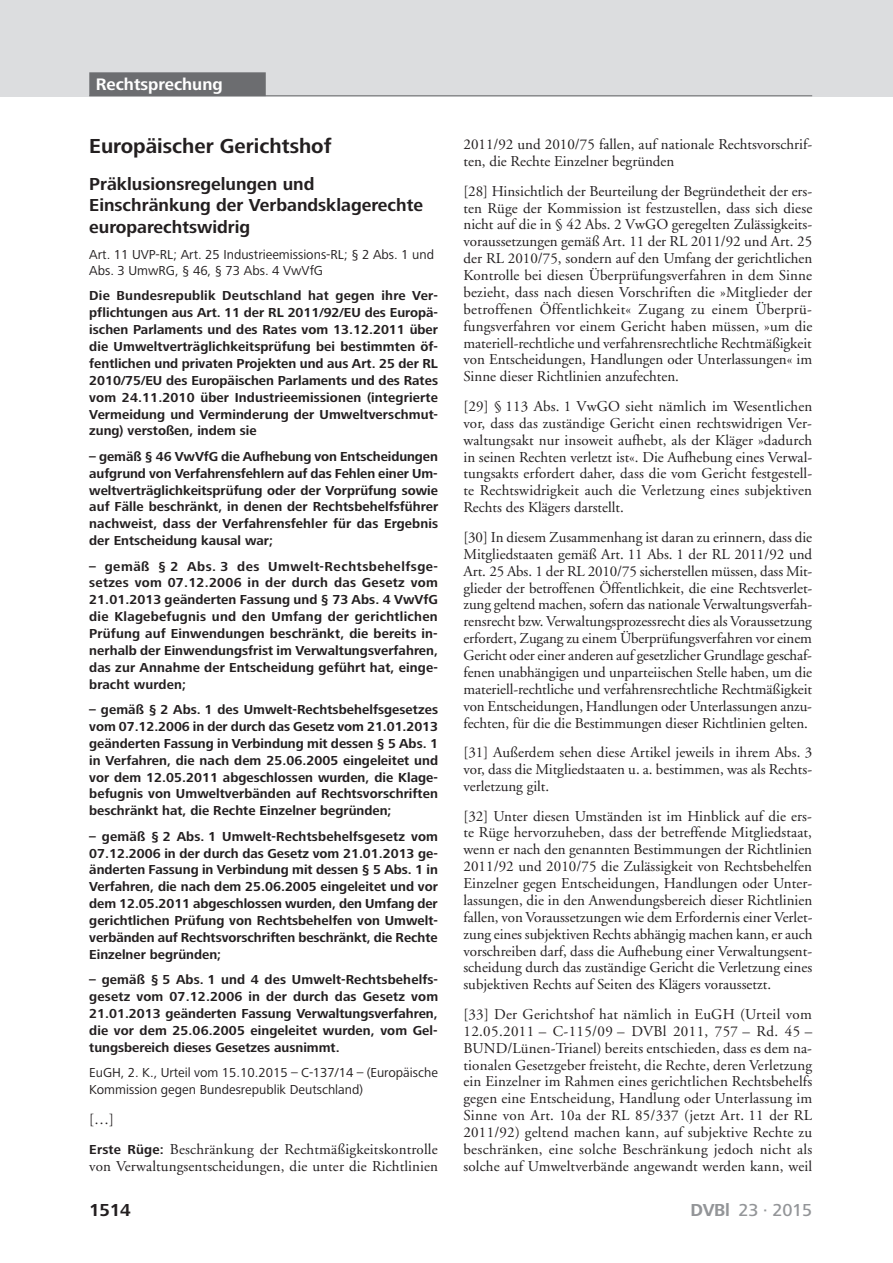
<style>
.page{position:relative;width:893px;height:1263px;background:#fff}
.page>*{position:absolute;margin:0;border:0;box-sizing:border-box;transform-origin:0 0}
.t1{font:700 21px "Frutiger Next LT";color:#231f20}
.t2{font:700 18px/21.8px "Frutiger Next LT";color:#231f20}
.t3{font:500 18px "Frutiger Next LT";letter-spacing:-.015em;color:#939598}
.t4{font:700 17.25px "Frutiger Next LT";color:#fff}
.t5{font:15px/16.8px "Adobe Garamond";color:#231f20;text-align:justify}
.t6{font:700 13.5px/16.8px "Frutiger Next LT";color:#231f20;text-align:justify}
.t7{font:13.5px/16.5px "Frutiger Next LT";color:#231f20}
.s1{font-family:"Frutiger Next LT";font-weight:700;font-size:13.5px}
.s2{font-weight:700}
</style>
<div class="page">
<div style="left:0;top:0;width:893px;height:96px;background:#dcdddf"></div>
<div style="left:89px;top:72px;width:177px;height:24px;background:#6c6d70"></div>
<hr style="left:89px;top:95px;width:723px;height:1px;background:#6c6d70">
<p class="t4" style="left:96px;top:74px;width:129px">Rechtsprechung</p>
<h1 class="t1" style="left:89px;top:134px;width:244px">Europäischer Gerichtshof</h1>
<p class="t2" style="left:89px;top:173px;width:335px">Präklusionsregelungen und<br>Einschränkung der Verbandsklagerechte europarechtswidrig</p>
<p class="t7" style="left:89px;top:246px;width:346px">Art. 11 UVP-RL; Art. 25 Industrieemissions-RL; § 2 Abs. 1 und<br>Abs. 3 UmwRG, § 46, § 73 Abs. 4 VwVfG</p>
<p class="t6" style="left:89px;top:287px;width:350px">Die Bundesrepublik Deutschland hat gegen ihre Ver&shy;pflichtungen aus Art. 11 der RL 2011/92/EU des Europä&shy;ischen Parlaments und des Rates vom 13.12.2011 über die Umweltverträglichkeitsprüfung bei bestimmten öf&shy;fentlichen und privaten Projekten und aus Art. 25 der RL 2010/75/EU des Europäischen Parlaments und des Rates vom 24.11.2010 über Industrieemissionen (integrierte Vermeidung und Verminderung der Umweltverschmut&shy;zung) verstoßen, indem sie</p>
<p class="t6" style="left:89px;top:448px;width:350px">– gemäß § 46 VwVfG die Aufhebung von Entscheidungen aufgrund von Verfahrensfehlern auf das Fehlen einer Um&shy;weltverträglichkeitsprüfung oder der Vorprüfung sowie auf Fälle beschränkt, in denen der Rechtsbehelfsführer nachweist, dass der Verfahrensfehler für das Ergebnis der Entscheidung kausal war;</p>
<p class="t6" style="left:89px;top:558px;width:350px">– gemäß § 2 Abs. 3 des Umwelt-Rechtsbehelfsge&shy;setzes vom 07.12.2006 in der durch das Gesetz vom 21.01.2013 geänderten Fassung und § 73 Abs. 4 VwVfG die Klagebefugnis und den Umfang der gerichtlichen Prüfung auf Einwendungen beschränkt, die bereits in&shy;nerhalb der Einwendungsfrist im Verwaltungsverfahren, das zur Annahme der Entscheidung geführt hat, einge&shy;bracht wurden;</p>
<p class="t6" style="left:89px;top:701px;width:350px">– gemäß § 2 Abs. 1 des Umwelt-Rechtsbehelfsgesetzes vom 07.12.2006 in der durch das Gesetz vom 21.01.2013 geänderten Fassung in Verbindung mit dessen § 5 Abs. 1 in Verfahren, die nach dem 25.06.2005 eingeleitet und vor dem 12.05.2011 abgeschlossen wurden, die Klage&shy;befugnis von Umweltverbänden auf Rechtsvorschriften beschränkt hat, die Rechte Einzelner begründen;</p>
<p class="t6" style="left:89px;top:828px;width:350px">– gemäß § 2 Abs. 1 Umwelt-Rechtsbehelfsgesetz vom 07.12.2006 in der durch das Gesetz vom 21.01.2013 ge&shy;änderten Fassung in Verbindung mit dessen § 5 Abs. 1 in Verfahren, die nach dem 25.06.2005 eingeleitet und vor dem 12.05.2011 abgeschlossen wurden, den Umfang der gerichtlichen Prüfung von Rechtsbehelfen von Umwelt&shy;verbänden auf Rechtsvorschriften beschränkt, die Rechte Einzelner begründen;</p>
<p class="t6" style="left:89px;top:971px;width:350px">– gemäß § 5 Abs. 1 und 4 des Umwelt-Rechtsbehelfs&shy;gesetz vom 07.12.2006 in der durch das Gesetz vom 21.01.2013 geänderten Fassung Verwaltungsverfahren, die vor dem 25.06.2005 eingeleitet wurden, vom Gel&shy;tungsbereich dieses Gesetzes ausnimmt.</p>
<p class="t7" style="left:89px;top:1064px;width:350px">EuGH, 2. K., Urteil vom 15.10.2015 – C-137/14 – (Europäische<br>Kommission gegen Bundesrepublik Deutschland)</p>
<p class="t5" style="left:89px;top:1105px;width:350px;line-height:30px">[…]<br><span class="s1">Erste Rüge:</span> Beschränkung der Rechtmäßigkeitskontrolle</p>
<p class="t5" style="left:89px;top:1158px;width:350px">von Verwaltungsentscheidungen, die unter die Richtlinien</p>
<p class="t5" style="left:463px;top:136px;width:350px">2011/92 und 2010/75 fallen, auf nationale Rechtsvorschrif&shy;ten, die Rechte Einzelner begründen</p>
<p class="t5" style="left:463px;top:183px;width:350px">[28] Hinsichtlich der Beurteilung der Begründetheit der ers&shy;ten Rüge der Kommission ist festzustellen, dass sich diese nicht auf die in § 42 Abs. 2 VwGO geregelten Zulässigkeits&shy;voraussetzungen gemäß Art. 11 der RL 2011/92 und Art. 25 der RL 2010/75, sondern auf den Umfang der gerichtlichen Kontrolle bei diesen Überprüfungsverfahren in dem Sinne bezieht, dass nach diesen Vorschriften die »Mitglieder der betroffenen Öffentlichkeit« Zugang zu einem Überprü&shy;fungsverfahren vor einem Gericht haben müssen, »um die materiell-rechtliche und verfahrensrechtliche Rechtmäßigkeit von Entscheidungen, Handlungen oder Unterlassungen« im Sinne dieser Richtlinien anzufechten.</p>
<p class="t5" style="left:463px;top:398px;width:350px">[29] § 113 Abs. 1 VwGO sieht nämlich im Wesentlichen vor, dass das zuständige Gericht einen rechtswidrigen Ver&shy;waltungsakt nur insoweit aufhebt, als der Kläger »dadurch in seinen Rechten verletzt ist«. Die Aufhebung eines Verwal&shy;tungsakts erfordert daher, dass die vom Gericht festgestell&shy;te Rechtswidrigkeit auch die Verletzung eines subjektiven Rechts des Klägers darstellt.</p>
<p class="t5" style="left:463px;top:529px;width:350px">[30] In diesem Zusammenhang ist daran zu erinnern, dass die Mitgliedstaaten gemäß Art. 11 Abs. 1 der RL 2011/92 und Art. 25 Abs. 1 der RL 2010/75 sicherstellen müssen, dass Mit&shy;glieder der betroffenen Öffentlichkeit, die eine Rechtsverlet&shy;zung geltend machen, sofern das nationale Verwaltungsverfah&shy;rensrecht bzw. Verwaltungsprozessrecht dies als Voraussetzung erfordert, Zugang zu einem Überprüfungsverfahren vor einem Gericht oder einer anderen auf gesetzlicher Grundlage geschaf&shy;fenen unabhängigen und unparteiischen Stelle haben, um die materiell-rechtliche und verfahrensrechtliche Rechtmäßigkeit von Entscheidungen, Handlungen oder Unterlassungen anzu&shy;fechten, für die die Bestimmungen dieser Richtlinien gelten.</p>
<p class="t5" style="left:463px;top:744px;width:350px">[31] Außerdem sehen diese Artikel jeweils in ihrem Abs. 3 vor, dass die Mitgliedstaaten u. a. bestimmen, was als Rechts&shy;verletzung gilt.</p>
<p class="t5" style="left:463px;top:808px;width:350px">[32] Unter diesen Umständen ist im Hinblick auf die ers&shy;te Rüge hervorzuheben, dass der betreffende Mitgliedstaat, wenn er nach den genannten Bestimmungen der Richtlinien 2011/92 und 2010/75 die Zulässigkeit von Rechtsbehelfen Einzelner gegen Entscheidungen, Handlungen oder Unter&shy;lassungen, die in den Anwendungsbereich dieser Richtlinien fallen, von Voraussetzungen wie dem Erfordernis einer Verlet&shy;zung eines subjektiven Rechts abhängig machen kann, er auch vorschreiben darf, dass die Aufhebung einer Verwaltungsent&shy;scheidung durch das zuständige Gericht die Verletzung eines subjektiven Rechts auf Seiten des Klägers voraussetzt.</p>
<p class="t5" style="left:463px;top:1006px;width:350px">[33] Der Gerichtshof hat nämlich in EuGH (Urteil vom 12.05.2011 – C-115/09 – DVBl 2011, 757 – Rd. 45 – BUND/Lünen-Trianel) bereits entschieden, dass es dem na&shy;tionalen Gesetzgeber freisteht, die Rechte, deren Verletzung ein Einzelner im Rahmen eines gerichtlichen Rechtsbehelfs gegen eine Entscheidung, Handlung oder Unterlassung im Sinne von Art. 10a der RL 85/337 (jetzt Art. 11 der RL 2011/92) geltend machen kann, auf subjektive Rechte zu beschränken, eine solche Beschränkung jedoch nicht als solche auf Umweltverbände angewandt werden kann, weil</p>
<p class="t2" style="left:89px;top:1199px;width:43px">1514</p>
<p class="t3" style="left:690px;top:1200px;width:123px"><span class="s2">DVBl</span> 23 · 2015</p>
</div>
